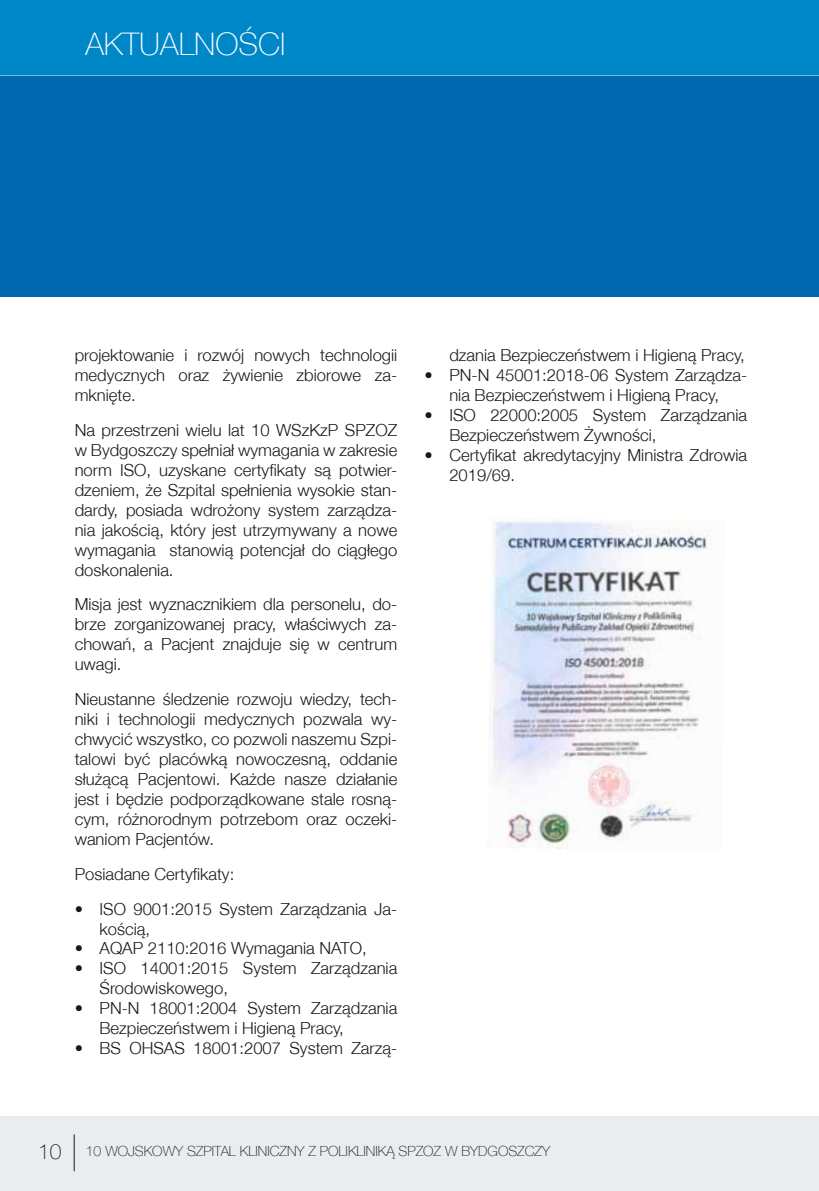
<style>
.page{position:relative;width:819px;height:1191px;background:#fff}
.page>*{position:absolute;margin:0;border:0;box-sizing:border-box;transform-origin:0 0}
.t1{font:100 31.15px "Helvetica Neue CE";color:#fcfefe}
.t2{font:300 16.62px/19.9px "Helvetica Neue CE";color:#18171c}
.t3{font:100 14px "Helvetica Neue CE";color:#18171c}
.s1{font-size:21px}
</style>
<div class="page">
<div style="left:0;top:1116px;width:819px;height:75px;background:#eaedee"></div>
<hr style="left:74px;top:1134px;width:1px;height:37px;background:#18171c">
<div style="left:0;top:73px;width:819px;height:224px;background:#0069b2"></div>
<hr style="left:0;top:74px;width:819px;height:1px;background:#fcfefe">
<div style="left:0;top:0;width:819px;height:74px;background:#0087c8"></div>
<img style="left:489px;top:518px;width:223px;height:331px">
<h1 class="t1" style="left:85px;top:26px;width:201px">AKTUALNOŚCI</h1>
<p class="t2" style="left:75px;top:345px;width:324px;text-align:justify">projektowanie i rozwój nowych technologii medycznych oraz żywienie zbiorowe za&shy;mknięte.</p>
<p class="t2" style="left:75px;top:420px;width:324px;text-align:justify">Na przestrzeni wielu lat 10 WSzKzP SPZOZ w Bydgoszczy spełniał wymagania w zakresie norm ISO, uzyskane certyfikaty są potwier&shy;dzeniem, że Szpital spełnienia wysokie stan&shy;dardy, posiada wdrożony system zarządza&shy;nia jakością, który jest utrzymywany a nowe wymagania stanowią potencjał do ciągłego doskonalenia.</p>
<p class="t2" style="left:75px;top:594px;width:324px;text-align:justify">Misja jest wyznacznikiem dla personelu, do&shy;brze zorganizowanej pracy, właściwych za&shy;chowań, a Pacjent znajduje się w centrum uwagi.</p>
<p class="t2" style="left:75px;top:689px;width:324px;text-align:justify">Nieustanne śledzenie rozwoju wiedzy, tech&shy;niki i technologii medycznych pozwala wy&shy;chwycić wszystko, co pozwoli naszemu Szpi&shy;talowi być placówką nowoczesną, oddanie służącą Pacjentowi. Każde nasze działanie jest i będzie podporządkowane stale rosną&shy;cym, różnorodnym potrzebom oraz oczeki&shy;waniom Pacjentów.</p>
<p class="t2" style="left:75px;top:863px;width:161px">Posiadane Certyfikaty:</p>
<p class="t2" style="left:99px;top:898px;width:299px;text-indent:-25px">• ISO 9001:2015 System Zarządzania Ja&shy;kością,</p>
<p class="t2" style="left:75px;top:938px;width:293px">• AQAP 2110:2016 Wymagania NATO,</p>
<p class="t2" style="left:99px;top:958px;width:299px;text-indent:-25px">• ISO 14001:2015 System Zarządzania<br>Środowiskowego,</p>
<p class="t2" style="left:99px;top:998px;width:299px;text-indent:-25px">• PN-N 18001:2004 System Zarządzania<br>Bezpieczeństwem i Higieną Pracy,</p>
<p class="t2" style="left:75px;top:1038px;width:324px">• BS OHSAS 18001:2007 System Zarzą-</p>
<p class="t2" style="left:449px;top:345px;width:297px">dzania Bezpieczeństwem i Higieną Pracy,</p>
<p class="t2" style="left:424px;top:365px;width:324px;text-align:center">• PN-N 45001:2018-06 System Zarządza&shy;nia Bezpieczeństwem i Higieną Pracy,</p>
<p class="t2" style="left:449px;top:405px;width:299px;text-indent:-25px">• ISO 22000:2005 System Zarządzania<br>Bezpieczeństwem Żywności,</p>
<p class="t2" style="left:449px;top:445px;width:299px;text-indent:-25px">• Certyfikat akredytacyjny Ministra Zdrowia<br>2019/69.</p>
<p class="t3" style="left:38px;top:1143px;width:513px"><span class="s1">10</span> 10 WOJSKOWY SZPITAL KLINICZNY Z POLIKLINIKĄ SPZOZ W BYDGOSZCZY</p>
</div>
